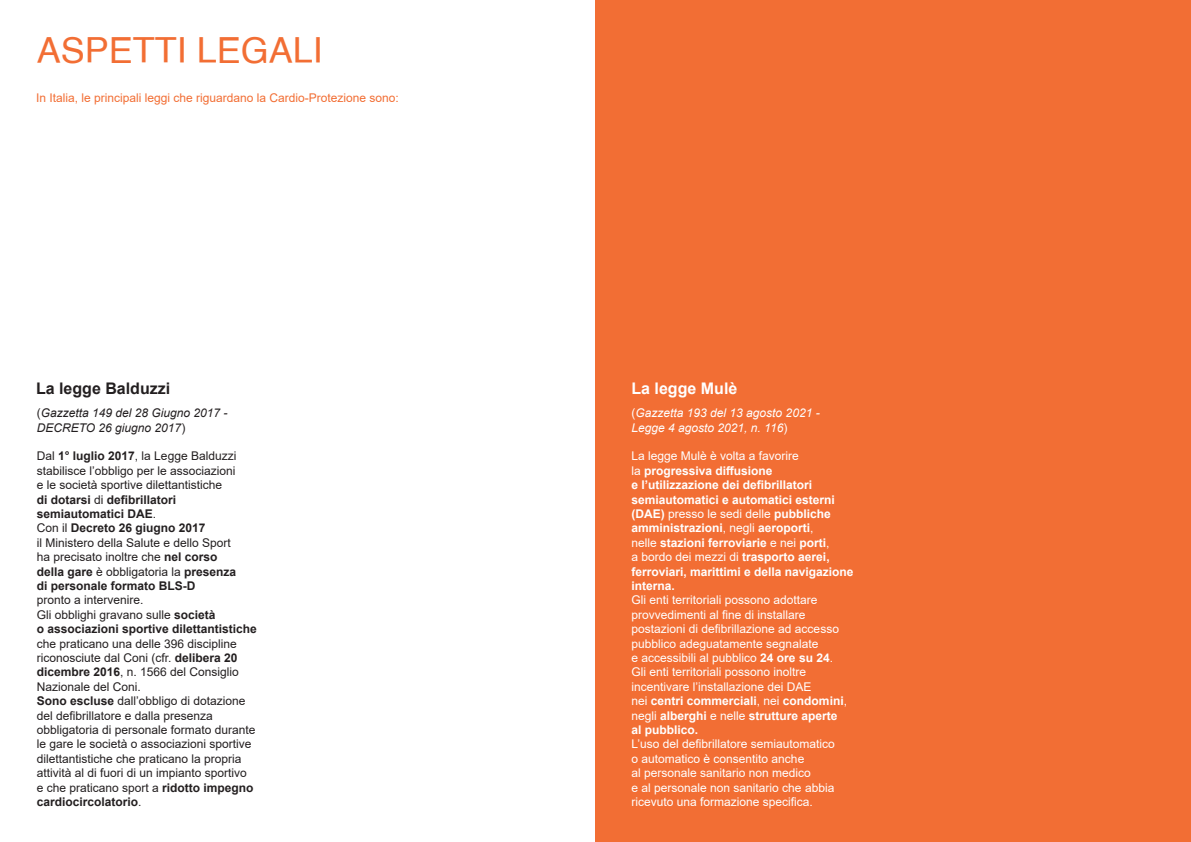
<style>
.page{position:relative;width:1191px;height:842px;background:#fff}
.page>*{position:absolute;margin:0;border:0;box-sizing:border-box;transform-origin:0 0}
.t1{font:36px "Helvetica";color:#f26e34}
.t2{font:700 16px "Arial";color:#231f20}
.t3{font:700 16px "Arial";color:#fff}
.t4{font:12px/14.4px "Arial";color:#231f20}
.t5{font:12px/14.4px "Arial";color:#fff}
.t6{font:700 12px/14.4px "Arial";color:#fff}
.t7{font:700 12px/14.4px "Arial";color:#231f20}
.t8{font:12px "Arial";color:#f26e34}
.t9{font:italic 12px/14.4px "Arial";color:#fff}
.t10{font:italic 12px/14.4px "Arial";color:#231f20}
.s1{font-style:normal}
.s2{font-weight:700}
.s3{font-weight:400}
</style>
<div class="page">
<div style="left:595px;top:0;width:596px;height:842px;background:#f26e34"></div>
<h1 class="t1" style="left:37px;top:23px;width:288px">ASPETTI LEGALI</h1>
<p class="t8" style="left:36px;top:90px;width:364px">In Italia, le principali leggi che riguardano la Cardio-Protezione sono:</p>
<h2 class="t2" style="left:36px;top:377px;width:136px">La legge Balduzzi</h2>
<h2 class="t3" style="left:631px;top:377px;width:107px">La legge Mulè</h2>
<p class="t10" style="left:37px;top:406px;width:192px"><span class="s1">(</span>Gazzetta 149 del 28 Giugno 2017 -<br>DECRETO 26 giugno 2017<span class="s1">)</span></p>
<p class="t4" style="left:37px;top:449px;width:201px">Dal <span class="s2">1° luglio 2017</span>, la Legge Balduzzi stabilisce l’obbligo per le associazioni e le società sportive dilettantistiche<br><span class="s2">di dotarsi</span> di <span class="s2">defibrillatori semiautomatici DAE</span>.<br>Con il <span class="s2">Decreto 26 giugno 2017<br></span>il Ministero della Salute e dello Sport ha precisato inoltre che <span class="s2">nel corso della gare</span> è obbligatoria la <span class="s2">presenza di personale formato BLS-D</span></p>
<p class="t7" style="left:37px;top:593px;width:222px"><span class="s3">pronto a intervenire.<br>Gli obblighi gravano sulle</span> società<br>o associazioni sportive dilettantistiche</p>
<p class="t4" style="left:37px;top:636px;width:220px">che praticano una delle 396 discipline riconosciute dal Coni (cfr. <span class="s2">delibera 20 dicembre 2016</span>, n. 1566 del Consiglio Nazionale del Coni.<br><span class="s2">Sono escluse</span> dall’obbligo di dotazione del defibrillatore e dalla presenza obbligatoria di personale formato durante le gare le società o associazioni sportive dilettantistiche che praticano la propria attività al di fuori di un impianto sportivo e che praticano sport a <span class="s2">ridotto impegno cardiocircolatorio</span>.</p>
<p class="t9" style="left:631px;top:406px;width:190px"><span class="s1">(</span>Gazzetta 193 del 13 agosto 2021 -<br>Legge 4 agosto 2021, n. 116<span class="s1">)</span></p>
<p class="t6" style="left:631px;top:449px;width:223px"><span class="s3">La legge Mulè è volta a favorire<br>la</span> progressiva diffusione<br>e l’utilizzazione dei defibrillatori semiautomatici e automatici esterni (DAE) <span class="s3">presso le sedi delle</span> pubbliche amministrazioni<span class="s3">, negli</span> aeroporti<span class="s3">,<br>nelle</span> stazioni ferroviarie <span class="s3">e nei</span> porti<span class="s3">,<br>a bordo dei mezzi di</span> trasporto aerei, ferroviari, marittimi e della navigazione interna.</p>
<p class="t5" style="left:631px;top:593px;width:217px">Gli enti territoriali possono adottare provvedimenti al fine di installare postazioni di defibrillazione ad accesso pubblico adeguatamente segnalate<br>e accessibili al pubblico <span class="s2">24 ore su 24</span>.<br>Gli enti territoriali possono inoltre incentivare l’installazione dei DAE<br>nei <span class="s2">centri commerciali</span>, nei <span class="s2">condomini</span>, negli <span class="s2">alberghi</span> e nelle <span class="s2">strutture aperte al pubblico.</span></p>
<p class="t5" style="left:631px;top:737px;width:205px">L’uso del defibrillatore semiautomatico o automatico è consentito anche<br>al personale sanitario non medico<br>e al personale non sanitario che abbia ricevuto una formazione specifica.</p>
</div>
